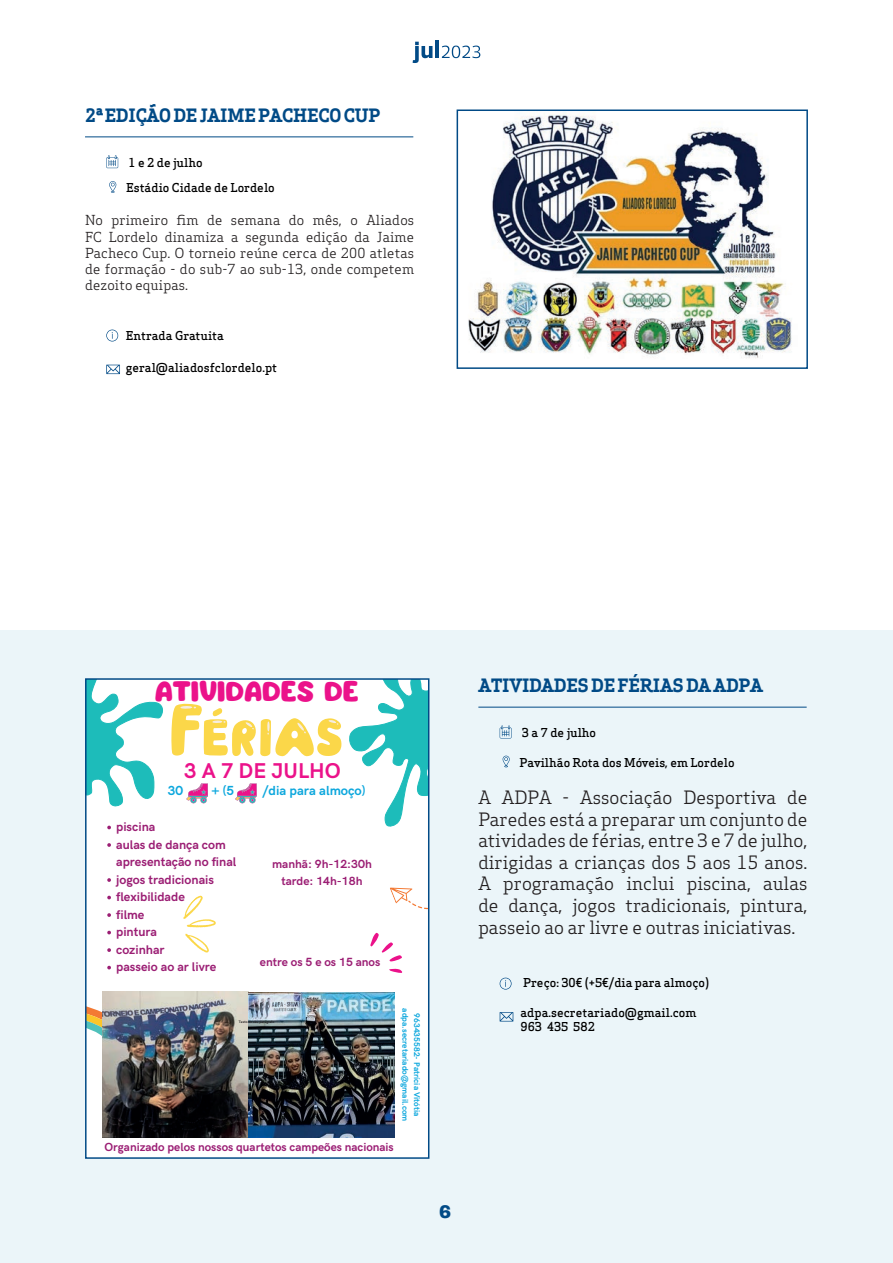
<style>
.page{position:relative;width:893px;height:1263px;background:#fff}
.page>*{position:absolute;margin:0;border:0;box-sizing:border-box;transform-origin:0 0}
.t1{font:25.05px "Mango";color:#eb128a}
.t2{font:700 21.45px "HK Grotesk";color:#eb128a}
.t3{font:18px/21.6px "Apex Serif";color:#231f20;text-align:justify}
.t4{font:700 18px "Apex Serif";letter-spacing:-.01em;color:#014a86}
.t5{font:900 18px "Archivo";color:#014a86}
.t6{font:13.5px/16.2px "Apex Serif";letter-spacing:.01em;color:#231f20;text-align:justify}
.t7{font:700 13.2px "HK Grotesk";color:#0ca7dd}
.t8{font:700 12.6px/17.5px "HK Grotesk";color:#9b1e74}
.t9{font:500 12px/14.4px "Apex Serif";color:#000}
.t10{font:700 11.85px/16.5px "HK Grotesk";color:#9b1e74;text-align:center}
.t11{font:700 11.7px "HK Grotesk";color:#9b1e74}
.t12{font:700 8.25px/11.4px "HK Grotesk";color:#0ca7dd;text-align:center}
.t13{font:700 3.45px "HK Grotesk";color:#231f20}
</style>
<div class="page">
<div style="left:0;top:631px;width:893px;height:632px;background:#ebf5f9"></div>
<hr style="left:85px;top:136px;width:328px;height:1px;background:#014a86">
<svg style="left:106px;top:155px;width:12px;height:13px"></svg>
<svg style="left:109px;top:181px;width:7px;height:12px"></svg>
<svg style="left:106px;top:329px;width:12px;height:12px"></svg>
<svg style="left:106px;top:365px;width:14px;height:9px"></svg>
<img style="left:468px;top:113px;width:324px;height:245px">
<div style="left:457px;top:109px;width:351px;height:260px;border:2px solid #014a86"></div>
<hr style="left:478px;top:707px;width:329px;height:1px;background:#014a86">
<svg style="left:500px;top:725px;width:12px;height:13px"></svg>
<svg style="left:503px;top:756px;width:7px;height:11px"></svg>
<div style="left:86px;top:679px;width:342px;height:479px;background:#fff"></div>
<svg style="left:183px;top:896px;width:33px;height:31px"></svg>
<svg style="left:185px;top:934px;width:24px;height:19px"></svg>
<svg style="left:349px;top:681px;width:77px;height:146px"></svg>
<svg style="left:171px;top:703px;width:171px;height:54px"></svg>
<svg style="left:107px;top:878px;width:4px;height:4px"></svg>
<svg style="left:107px;top:896px;width:4px;height:3px"></svg>
<svg style="left:107px;top:913px;width:4px;height:4px"></svg>
<svg style="left:107px;top:931px;width:4px;height:3px"></svg>
<svg style="left:107px;top:948px;width:4px;height:4px"></svg>
<svg style="left:107px;top:966px;width:4px;height:3px"></svg>
<svg style="left:88px;top:681px;width:75px;height:166px"></svg>
<svg style="left:88px;top:1007px;width:14px;height:29px"></svg>
<img style="left:102px;top:991px;width:292px;height:147px">
<svg style="left:235px;top:783px;width:22px;height:20px"></svg>
<svg style="left:390px;top:887px;width:36px;height:22px"></svg>
<svg style="left:389px;top:968px;width:13px;height:5px"></svg>
<svg style="left:370px;top:933px;width:32px;height:28px"></svg>
<svg style="left:186px;top:783px;width:22px;height:20px"></svg>
<div style="left:85px;top:678px;width:344px;height:481px;border:2px solid #014a86"></div>
<svg style="left:500px;top:977px;width:12px;height:12px"></svg>
<svg style="left:500px;top:1012px;width:13px;height:9px"></svg>
<svg style="left:413px;top:42px;width:67px;height:21px"></svg>
<hr style="left:435px;top:41px;width:4px;height:17px;background:#014a86">
<p class="t4" style="left:85px;top:104px;width:296px">2ª EDIÇÃO DE JAIME PACHECO CUP</p>
<p class="t9" style="left:129px;top:155px;width:76px">1 e 2 de julho</p>
<p class="t9" style="left:126px;top:181px;width:150px">Estádio Cidade de Lordelo</p>
<p class="t6" style="left:85px;top:212px;width:331px">No primeiro fim de semana do mês, o Aliados FC Lordelo dinamiza a segunda edição da Jaime Pacheco Cup. O torneio reúne cerca de 200 atletas de formação - do sub-7 ao sub-13, onde competem dezoito equipas.</p>
<p class="t9" style="left:126px;top:328px;width:100px">Entrada Gratuita</p>
<p class="t9" style="left:126px;top:360px;width:153px">geral@aliadosfclordelo.pt</p>
<h1 class="t1" style="left:155px;top:673px;width:205px">ATIVIDADES DE</h1>
<p class="t2" style="left:184px;top:755px;width:158px">3 A 7 DE JULHO</p>
<p class="t7" style="left:168px;top:781px;width:17px">30</p>
<p class="t7" style="left:212px;top:781px;width:24px">+ (5</p>
<p class="t7" style="left:263px;top:781px;width:104px">/dia para almoço)</p>
<p class="t8" style="left:116px;top:817px;width:122px">piscina<br>aulas de dança com apresentação no final jogos tradicionais flexibilidade<br>filme<br>pintura<br>cozinhar<br>passeio ao ar livre</p>
<p class="t10" style="left:272px;top:855px;width:101px">manhã: 9h-12:30h tarde: 14h-18h</p>
<p class="t10" style="left:260px;top:953px;width:122px">entre os 5 e os 15 anos</p>
<p class="t13" style="left:239px;top:1019px;width:37px">Texto do seu parágrafo</p>
<p class="t12" style="left:423px;top:1008px;width:115px;rotate:90deg">963435582- Patrícia Vitótia adpa.secretariado@gmail.com</p>
<p class="t11" style="left:105px;top:1138px;width:291px">Organizado pelos nossos quartetos campeões nacionais</p>
<p class="t5" style="left:439px;top:1201px;width:14px">6</p>
<p class="t4" style="left:478px;top:674px;width:286px">ATIVIDADES DE FÉRIAS DA ADPA</p>
<p class="t9" style="left:522px;top:725px;width:76px">3 a 7 de julho</p>
<p class="t9" style="left:519px;top:755px;width:217px">Pavilhão Rota dos Móveis, em Lordelo</p>
<p class="t3" style="left:478px;top:786px;width:331px">A ADPA - Associação Desportiva de Paredes está a preparar um conjunto de atividades de férias, entre 3 e 7 de julho, dirigidas a crianças dos 5 aos 15 anos.<br>A programação inclui piscina, aulas de dança, jogos tradicionais, pintura, passeio ao ar livre e outras iniciativas.</p>
<p class="t9" style="left:523px;top:975px;width:188px">Preço: 30€ (+5€/dia para almoço)</p>
<p class="t9" style="left:520px;top:1005px;width:177px">adpa.secretariado@gmail.com<br>963 435 582</p>
</div>
